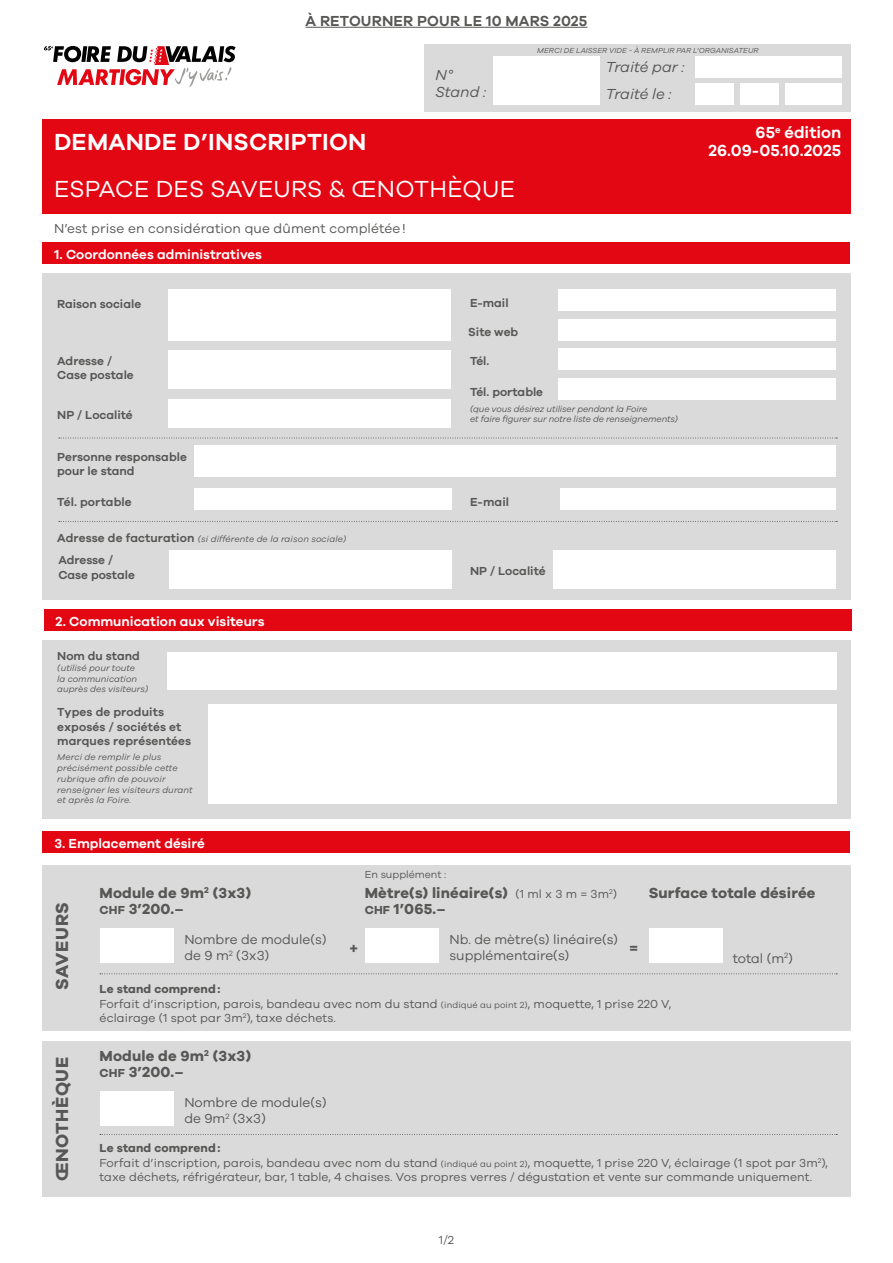
<style>
.page{position:relative;width:893px;height:1263px;background:#fff}
.page>*{position:absolute;margin:0;border:0;box-sizing:border-box;transform-origin:0 0}
.t1{font:24px "Galano Grotesque";letter-spacing:.01em;color:#fff}
.t2{font:600 24px "Galano Grotesque";letter-spacing:.01em;color:#fff}
.t3{font:700 18px "Galano Grotesque";letter-spacing:.035em;color:#575756}
.t4{font:600 16.5px/18px "Galano Grotesque";color:#fff;text-align:right}
.t5{font:700 15px/16.2px "Galano Grotesque";letter-spacing:.01em;color:#575756}
.t6{font:italic 15px/27px "Galano Grotesque";color:#575756}
.t7{font:600 15px "Galano Grotesque";letter-spacing:.01em;color:#575756}
.t8{font:13.5px/16.2px "Galano Grotesque";color:#575756}
.t9{font:600 13.5px "Galano Grotesque";color:#fff}
.t10{font:12px/14.4px "Galano Grotesque";letter-spacing:.01em;color:#575756}
.t11{font:600 12px/14.4px "Galano Grotesque";color:#575756}
.t12{font:10.5px "Galano Grotesque";color:#575756}
.t13{font:italic 9px/10.8px "Galano Grotesque";color:#575756}
.t14{font:italic 7.5px "Galano Grotesque";letter-spacing:.01em;color:#575756}
.s1{font-weight:600;font-style:normal;font-size:12px}
.s2{font-size:12px}
.s3{font-weight:400;font-size:12px}
.s4{font-weight:700}
.s5{font-size:9px}
</style>
<div class="page">
<div style="left:42px;top:1041px;width:809px;height:156px;background:#dadada"></div>
<div style="left:43px;top:119px;width:808px;height:94px;background:#e30613"></div>
<div style="left:43px;top:243px;width:807px;height:21px;background:#e30613"></div>
<div style="left:43px;top:273px;width:808px;height:327px;background:#dadada"></div>
<div style="left:168px;top:351px;width:283px;height:38px;background:#fff"></div>
<div style="left:168px;top:399px;width:283px;height:29px;background:#fff"></div>
<div style="left:558px;top:349px;width:278px;height:21px;background:#fff"></div>
<div style="left:558px;top:289px;width:278px;height:22px;background:#fff"></div>
<div style="left:558px;top:379px;width:278px;height:21px;background:#fff"></div>
<div style="left:558px;top:320px;width:278px;height:21px;background:#fff"></div>
<div style="left:168px;top:289px;width:283px;height:52px;background:#fff"></div>
<svg style="left:59px;top:438px;width:778px;height:1px"></svg>
<svg style="left:59px;top:521px;width:778px;height:1px"></svg>
<div style="left:195px;top:488px;width:257px;height:22px;background:#fff"></div>
<div style="left:195px;top:445px;width:641px;height:32px;background:#fff"></div>
<div style="left:560px;top:488px;width:276px;height:22px;background:#fff"></div>
<div style="left:42px;top:831px;width:808px;height:22px;background:#e30613"></div>
<div style="left:169px;top:550px;width:283px;height:38px;background:#fff"></div>
<div style="left:553px;top:550px;width:283px;height:38px;background:#fff"></div>
<div style="left:44px;top:610px;width:807px;height:21px;background:#e30613"></div>
<div style="left:42px;top:640px;width:809px;height:179px;background:#dadada"></div>
<div style="left:168px;top:652px;width:669px;height:38px;background:#fff"></div>
<div style="left:208px;top:704px;width:629px;height:99px;background:#fff"></div>
<div style="left:425px;top:44px;width:426px;height:68px;background:#dadada"></div>
<div style="left:493px;top:57px;width:106px;height:48px;background:#fff"></div>
<div style="left:695px;top:57px;width:147px;height:21px;background:#fff"></div>
<div style="left:695px;top:84px;width:39px;height:21px;background:#fff"></div>
<div style="left:740px;top:84px;width:39px;height:21px;background:#fff"></div>
<div style="left:785px;top:84px;width:57px;height:21px;background:#fff"></div>
<div style="left:42px;top:865px;width:809px;height:165px;background:#dadada"></div>
<div style="left:100px;top:928px;width:73px;height:34px;background:#fff"></div>
<div style="left:365px;top:928px;width:74px;height:34px;background:#fff"></div>
<div style="left:649px;top:928px;width:74px;height:34px;background:#fff"></div>
<svg style="left:100px;top:973px;width:737px;height:1px"></svg>
<div style="left:100px;top:1091px;width:73px;height:34px;background:#fff"></div>
<svg style="left:100px;top:1134px;width:737px;height:1px"></svg>
<svg style="left:44px;top:46px;width:192px;height:41px"></svg>
<hr style="left:306px;top:27px;width:281px;height:1px;background:#575756">
<p class="t7" style="left:306px;top:12px;width:283px">À RETOURNER POUR LE 10 MARS 2025</p>
<h1 class="t2" style="left:54px;top:127px;width:314px">DEMANDE D’INSCRIPTION</h1>
<p class="t6" style="left:436px;top:66px;width:52px;line-height:16.5px">N°<br>Stand :</p>
<h1 class="t1" style="left:54px;top:174px;width:462px">ESPACE DES SAVEURS &amp; ŒNOTHÈQUE</h1>
<p class="t8" style="left:54px;top:220px;width:353px">N’est prise en considération que dûment complétée!</p>
<p class="t9" style="left:55px;top:246px;width:209px">1. Coordonnées administratives</p>
<p class="t11" style="left:57px;top:297px;width:85px">Raison sociale</p>
<p class="t11" style="left:57px;top:353px;width:78px">Adresse /<br>Case postale</p>
<p class="t11" style="left:470px;top:295px;width:40px">E-mail</p>
<p class="t11" style="left:468px;top:324px;width:51px">Site web</p>
<p class="t11" style="left:470px;top:354px;width:21px">Tél.</p>
<p class="t14" style="left:537px;top:46px;width:223px">MERCI DE LAISSER VIDE - À REMPLIR PAR L’ORGANISATEUR</p>
<p class="t6" style="left:606px;top:53px;width:80px">Traité par :<br>Traité le :</p>
<h3 class="t4" style="left:709px;top:123px;width:134px">65<sup>e</sup> édition<br>26.09-05.10.2025</h3>
<p class="t11" style="left:57px;top:407px;width:77px">NP / Localité</p>
<p class="t11" style="left:57px;top:449px;width:131px">Personne responsable pour le stand</p>
<p class="t11" style="left:470px;top:384px;width:75px">Tél. portable</p>
<p class="t13" style="left:470px;top:404px;width:209px;line-height:9.8px">(que vous désirez utiliser pendant la Foire<br>et faire figurer sur notre liste de renseignements)</p>
<p class="t11" style="left:57px;top:494px;width:76px">Tél. portable</p>
<p class="t11" style="left:470px;top:494px;width:41px">E-mail</p>
<p class="t13" style="left:57px;top:533px;width:291px"><span class="s1">Adresse de facturation</span> (si différente de la raison sociale)</p>
<p class="t11" style="left:58px;top:552px;width:78px">Adresse /<br>Case postale</p>
<p class="t9" style="left:56px;top:613px;width:210px">2. Communication aux visiteurs</p>
<p class="t11" style="left:57px;top:648px;width:84px">Nom du stand</p>
<p class="t13" style="left:57px;top:662px;width:92px">(utilisé pour toute<br>la communication auprès des visiteurs)</p>
<p class="t11" style="left:57px;top:705px;width:135px">Types de produits exposés / sociétés et marques représentées</p>
<p class="t13" style="left:57px;top:751px;width:137px">Merci de remplir le plus précisément possible cette rubrique afin de pouvoir renseigner les visiteurs durant et après la Foire.</p>
<p class="t9" style="left:54px;top:835px;width:152px">3. Emplacement désiré</p>
<p class="t12" style="left:365px;top:868px;width:83px">En supplément :</p>
<p class="t11" style="left:470px;top:563px;width:77px">NP / Localité</p>
<h2 class="t3" style="left:51px;top:990px;width:89px;rotate:-90deg">SAVEURS</h2>
<h2 class="t3" style="left:51px;top:1181px;width:126px;rotate:-90deg">ŒNOTHÈQUE</h2>
<p class="t5" style="left:100px;top:884px;width:153px">Module de 9m<sup>2</sup> (3x3)</p>
<p class="t5" style="left:100px;top:901px;width:86px"><span class="s2">CHF</span> 3’200.–</p>
<p class="t5" style="left:365px;top:884px;width:254px">Mètre(s) linéaire(s) <span class="s3">(1 ml x 3 m = 3m</span><sup>2</sup><span class="s3">)<br></span><span class="s2">CHF</span> 1’065.–</p>
<p class="t5" style="left:649px;top:884px;width:168px">Surface totale désirée</p>
<p class="t8" style="left:184px;top:931px;width:144px">Nombre de module(s) de 9 m<sup>2</sup> (3x3)</p>
<p class="t8" style="left:450px;top:931px;width:170px">Nb. de mètre(s) linéaire(s) supplémentaire(s)</p>
<p class="t5" style="left:349px;top:939px;width:10px">+</p>
<p class="t5" style="left:629px;top:939px;width:10px">=</p>
<p class="t10" style="left:100px;top:981px;width:573px"><span class="s4">Le stand comprend:<br></span>Forfait d’inscription, parois, bandeau avec nom du stand <span class="s5">(indiqué au point 2)</span>, moquette, 1 prise 220 V, éclairage (1 spot par 3m<sup>2</sup>), taxe déchets.</p>
<p class="t5" style="left:100px;top:1047px;width:153px">Module de 9m<sup>2</sup> (3x3)</p>
<p class="t5" style="left:100px;top:1064px;width:86px"><span class="s2">CHF</span> 3’200.–</p>
<p class="t8" style="left:184px;top:1094px;width:144px">Nombre de module(s) de 9m<sup>2</sup> (3x3)</p>
<p class="t8" style="left:733px;top:949px;width:62px">total (m<sup>2</sup>)</p>
<p class="t10" style="left:100px;top:1141px;width:730px"><span class="s4">Le stand comprend:<br></span>Forfait d’inscription, parois, bandeau avec nom du stand <span class="s5">(indiqué au point 2)</span>, moquette, 1 prise 220 V, éclairage (1 spot par 3m<sup>2</sup>), taxe déchets, réfrigérateur, bar, 1 table, 4 chaises. Vos propres verres / dégustation et vente sur commande uniquement.</p>
<p class="t10" style="left:439px;top:1232px;width:17px">1/2</p>
</div>
